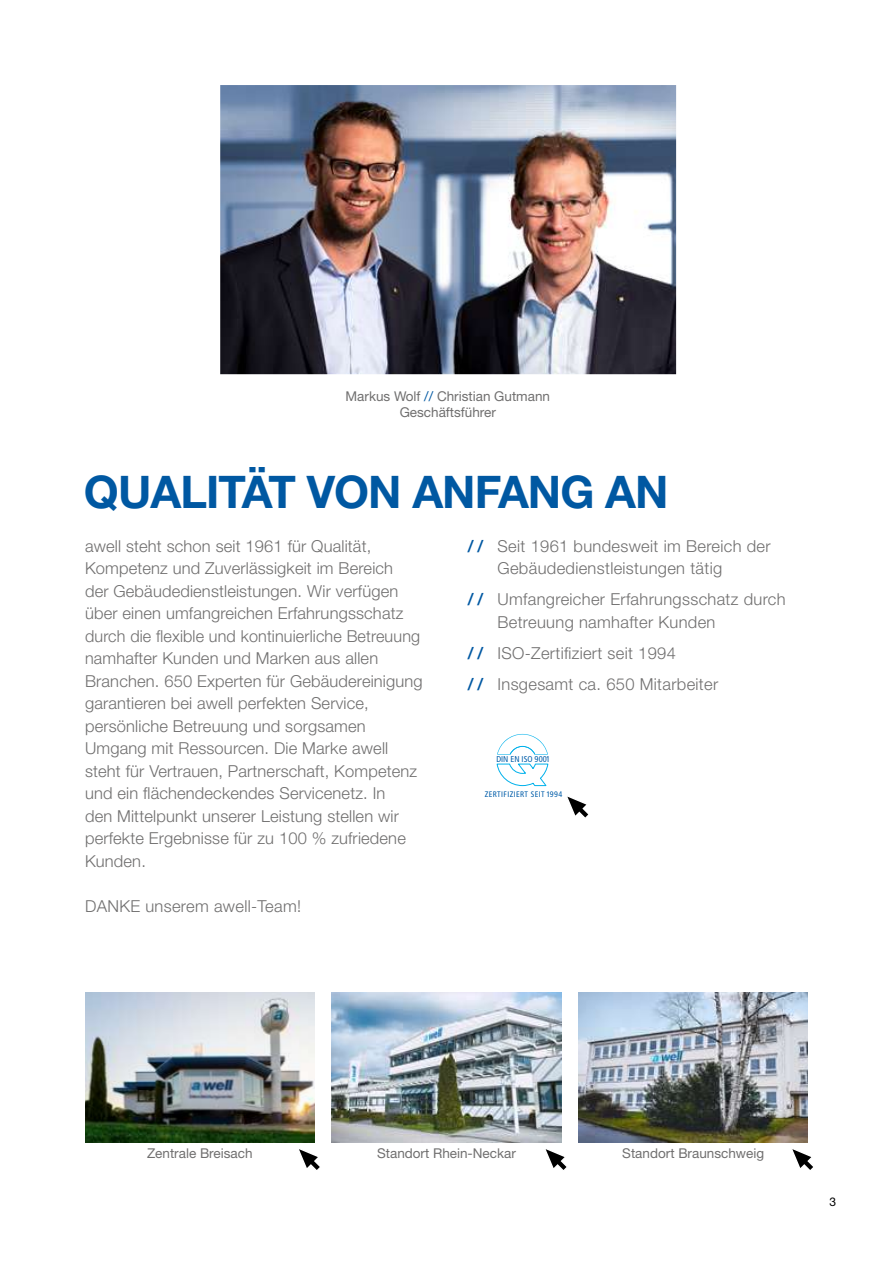
<style>
.page{position:relative;width:893px;height:1263px;background:#fff}
.page>*{position:absolute;margin:0;border:0;box-sizing:border-box;transform-origin:0 0}
.t1{font:700 45px "Helvetica Neue LT Std";letter-spacing:-.02em;color:#0058a2}
.t2{font:300 16.5px/22.5px "Helvetica Neue LT Std";letter-spacing:.01em;color:#706f6f}
.t3{font:13.5px/16.2px "Helvetica Neue LT Std";color:#706f6f;text-align:center}
.t4{font:12px "Helvetica Neue LT Std";color:#000}
.t5{font:condensed 8.4px "Frutiger LT Pro";color:#005da9}
.t6{font:condensed 7.95px "Frutiger LT Pro";letter-spacing:.05em;color:#005da9}
.s1{color:#0058a2}
.s2{font-weight:500;color:#0058a2}
</style>
<div class="page">
<img style="left:85px;top:992px;width:230px;height:150px">
<img style="left:332px;top:992px;width:229px;height:150px">
<img style="left:578px;top:992px;width:230px;height:150px">
<img style="left:220px;top:85px;width:456px;height:289px">
<svg style="left:497px;top:734px;width:51px;height:21px"></svg>
<svg style="left:496px;top:763px;width:52px;height:23px"></svg>
<svg style="left:567px;top:796px;width:22px;height:22px"></svg>
<svg style="left:792px;top:1149px;width:21px;height:21px"></svg>
<svg style="left:545px;top:1149px;width:22px;height:21px"></svg>
<svg style="left:299px;top:1149px;width:21px;height:21px"></svg>
<p class="t3" style="left:345px;top:388px;width:206px">Markus Wolf <span class="s1">//</span> Christian Gutmann<br>Geschäftsführer</p>
<h1 class="t1" style="left:84px;top:464px;width:586px">QUALITÄT VON ANFANG AN</h1>
<p class="t2" style="left:85px;top:534px;width:339px">awell steht schon seit 1961 für Qualität, Kompetenz und Zuverlässigkeit im Bereich<br>der Gebäudedienstleistungen. Wir verfügen über einen umfangreichen Erfahrungsschatz durch die flexible und kontinuierliche Betreuung namhafter Kunden und Marken aus allen Branchen. 650 Experten für Gebäudereinigung garantieren bei awell perfekten Service, persönliche Betreuung und sorgsamen Umgang mit Ressourcen. Die Marke awell steht für Vertrauen, Partnerschaft, Kompetenz und ein flächendeckendes Servicenetz. In<br>den Mittelpunkt unserer Leistung stellen wir perfekte Ergebnisse für zu 100 % zufriedene Kunden.</p>
<p class="t2" style="left:85px;top:894px;width:218px">DANKE unserem awell-Team!</p>
<p class="t2" style="left:497px;top:534px;width:275px;text-indent:-30px"><span class="s2">/ /</span> Seit 1961 bundesweit im Bereich der<br>Gebäudedienstleistungen tätig</p>
<p class="t2" style="left:497px;top:588px;width:290px;text-indent:-30px"><span class="s2">/ /</span> Umfangreicher Erfahrungsschatz durch<br>Betreuung namhafter Kunden</p>
<p class="t2" style="left:468px;top:637px;width:252px;line-height:31px"><span class="s2">/ /</span> ISO-Zertifiziert seit 1994<br><span class="s2">/ /</span> Insgesamt ca. 650 Mitarbeiter</p>
<p class="t5" style="left:496px;top:754px;width:55px">DIN EN ISO 9001</p>
<p class="t6" style="left:485px;top:790px;width:79px">ZERTIFIZIERT SEIT 1994</p>
<p class="t3" style="left:147px;top:1145px;width:107px">Zentrale Breisach</p>
<p class="t3" style="left:377px;top:1145px;width:140px">Standort Rhein-Neckar</p>
<p class="t3" style="left:622px;top:1145px;width:143px">Standort Braunschweig</p>
<p class="t4" style="left:830px;top:1194px;width:8px">3</p>
</div>
